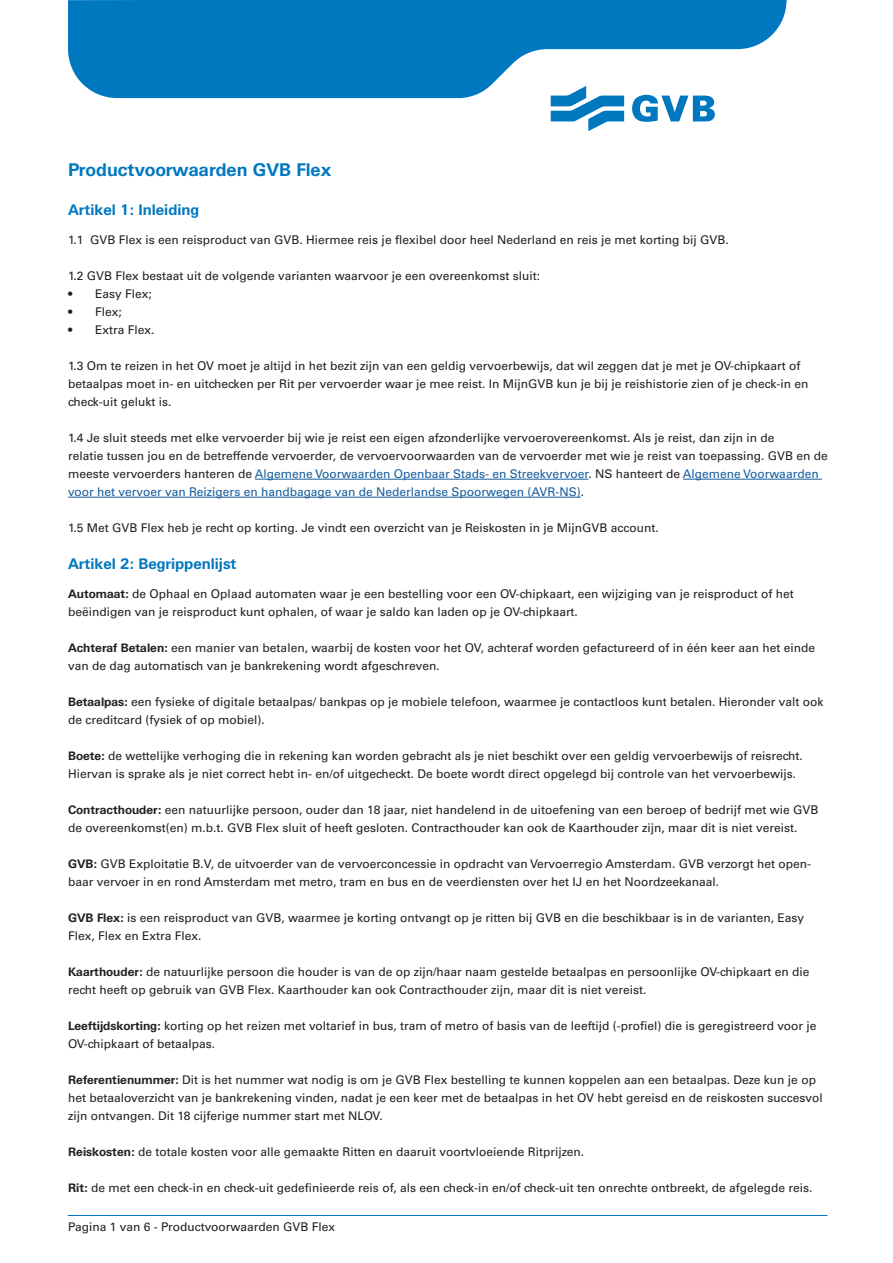
<style>
.page{position:relative;width:893px;height:1263px;background:#fff}
.page>*{position:absolute;margin:0;border:0;box-sizing:border-box;transform-origin:0 0}
.Titel{font:700 18px "Univers BQ";color:#0078c0}
.Kop_2{font:700 15px "Univers BQ";color:#0078c0}
.bullets{font:12px/18px "Univers LT Std";color:#231f20}
.s1{color:#175d9e}
.s2{font-family:"Univers BQ";font-weight:700}
</style>
<div class="page">
<svg style="left:632px;top:98px;width:83px;height:24px"></svg>
<svg style="left:551px;top:98px;width:73px;height:33px"></svg>
<svg style="left:68px;top:0;width:718px;height:98px;fill:#0078c0"></svg>
<hr style="left:255px;top:479px;width:333px;height:1px;background:#175d9e">
<hr style="left:683px;top:479px;width:139px;height:1px;background:#175d9e">
<hr style="left:68px;top:497px;width:513px;height:1px;background:#175d9e">
<hr style="left:68px;top:1215px;width:759px;height:1px;background:#0078c0">
<p class="Titel" style="left:68px;top:160px;width:265px">Productvoorwaarden GVB Flex</p>
<h2 class="Kop_2" style="left:68px;top:202px;width:133px">Artikel 1: Inleiding</h2>
<p class="bullets" style="left:68px;top:231px;width:662px">1.1 GVB Flex is een reisproduct van GVB. Hiermee reis je flexibel door heel Nederland en reis je met korting bij GVB.</p>
<p class="bullets" style="left:68px;top:267px;width:474px">1.2 GVB Flex bestaat uit de volgende varianten waarvoor je een overeenkomst sluit:</p>
<p class="bullets" style="left:68px;top:285px;width:85px">• Easy Flex;</p>
<p class="bullets" style="left:68px;top:303px;width:55px">• Flex;</p>
<p class="bullets" style="left:68px;top:321px;width:88px">• Extra Flex.</p>
<p class="bullets" style="left:68px;top:357px;width:742px">1.3 Om te reizen in het OV moet je altijd in het bezit zijn van een geldig vervoerbewijs, dat wil zeggen dat je met je OV-chipkaart of betaalpas moet in- en uitchecken per Rit per vervoerder waar je mee reist. In MijnGVB kun je bij je reishistorie zien of je check-in en check-uit gelukt is.</p>
<p class="bullets" style="left:68px;top:429px;width:761px">1.4 Je sluit steeds met elke vervoerder bij wie je reist een eigen afzonderlijke vervoerovereenkomst. Als je reist, dan zijn in de<br>relatie tussen jou en de betreffende vervoerder, de vervoervoorwaarden van de vervoerder met wie je reist van toepassing. GVB en de meeste vervoerders hanteren de <span class="s1">Algemene Voorwaarden Openbaar Stads- en Streekvervoer</span>. NS hanteert de <span class="s1">Algemene Voorwaarden voor het vervoer van Reizigers en handbagage van de Nederlandse Spoorwegen (AVR-NS)</span>.</p>
<p class="bullets" style="left:68px;top:519px;width:592px">1.5 Met GVB Flex heb je recht op korting. Je vindt een overzicht van je Reiskosten in je MijnGVB account.</p>
<h2 class="Kop_2" style="left:68px;top:556px;width:170px">Artikel 2: Begrippenlijst</h2>
<p class="bullets" style="left:68px;top:585px;width:727px"><span class="s2">Automaat:</span> de Ophaal en Oplaad automaten waar je een bestelling voor een OV-chipkaart, een wijziging van je reisproduct of het beëindigen van je reisproduct kunt ophalen, of waar je saldo kan laden op je OV-chipkaart.</p>
<p class="bullets" style="left:68px;top:639px;width:749px"><span class="s2">Achteraf Betalen:</span> een manier van betalen, waarbij de kosten voor het OV, achteraf worden gefactureerd of in één keer aan het einde van de dag automatisch van je bankrekening wordt afgeschreven.</p>
<p class="bullets" style="left:68px;top:693px;width:757px"><span class="s2">Betaalpas:</span> een fysieke of digitale betaalpas/ bankpas op je mobiele telefoon, waarmee je contactloos kunt betalen. Hieronder valt ook de creditcard (fysiek of op mobiel).</p>
<p class="bullets" style="left:68px;top:747px;width:736px"><span class="s2">Boete:</span> de wettelijke verhoging die in rekening kan worden gebracht als je niet beschikt over een geldig vervoerbewijs of reisrecht.<br>Hiervan is sprake als je niet correct hebt in- en/of uitgecheckt. De boete wordt direct opgelegd bij controle van het vervoerbewijs.</p>
<p class="bullets" style="left:68px;top:801px;width:752px"><span class="s2">Contracthouder:</span> een natuurlijke persoon, ouder dan 18 jaar, niet handelend in de uitoefening van een beroep of bedrijf met wie GVB de overeenkomst(en) m.b.t. GVB Flex sluit of heeft gesloten. Contracthouder kan ook de Kaarthouder zijn, maar dit is niet vereist.</p>
<p class="bullets" style="left:68px;top:855px;width:745px"><span class="s2">GVB:</span> GVB Exploitatie B.V, de uitvoerder van de vervoerconcessie in opdracht van Vervoerregio Amsterdam. GVB verzorgt het open&shy;baar vervoer in en rond Amsterdam met metro, tram en bus en de veerdiensten over het IJ en het Noordzeekanaal.</p>
<p class="bullets" style="left:68px;top:909px;width:738px"><span class="s2">GVB Flex:</span> is een reisproduct van GVB, waarmee je korting ontvangt op je ritten bij GVB en die beschikbaar is in de varianten, Easy<br>Flex, Flex en Extra Flex.</p>
<p class="bullets" style="left:68px;top:963px;width:743px"><span class="s2">Kaarthouder:</span> de natuurlijke persoon die houder is van de op zijn/haar naam gestelde betaalpas en persoonlijke OV-chipkaart en die recht heeft op gebruik van GVB Flex. Kaarthouder kan ook Contracthouder zijn, maar dit is niet vereist.</p>
<p class="bullets" style="left:68px;top:1017px;width:750px"><span class="s2">Leeftijdskorting:</span> korting op het reizen met voltarief in bus, tram of metro of basis van de leeftijd (-profiel) die is geregistreerd voor je<br>OV-chipkaart of betaalpas.</p>
<p class="bullets" style="left:68px;top:1071px;width:756px"><span class="s2">Referentienummer:</span> Dit is het nummer wat nodig is om je GVB Flex bestelling te kunnen koppelen aan een betaalpas. Deze kun je op het betaaloverzicht van je bankrekening vinden, nadat je een keer met de betaalpas in het OV hebt gereisd en de reiskosten succesvol zijn ontvangen. Dit 18 cijferige nummer start met NLOV.</p>
<p class="bullets" style="left:68px;top:1143px;width:518px"><span class="s2">Reiskosten:</span> de totale kosten voor alle gemaakte Ritten en daaruit voortvloeiende Ritprijzen.</p>
<p class="bullets" style="left:68px;top:1179px;width:746px"><span class="s2">Rit:</span> de met een check-in en check-uit gedefinieerde reis of, als een check-in en/of check-uit ten onrechte ontbreekt, de afgelegde reis.</p>
<p class="bullets" style="left:68px;top:1218px;width:269px">Pagina 1 van 6 - Productvoorwaarden GVB Flex</p>
</div>
